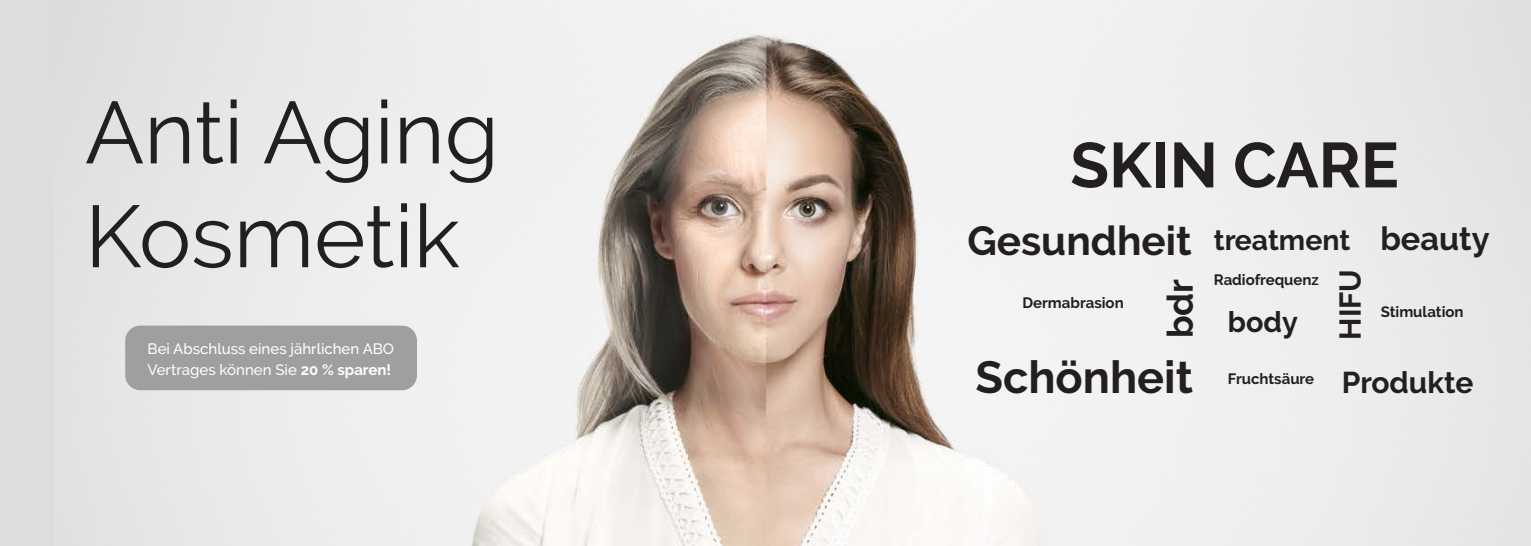
<style>
.page{position:relative;width:1531px;height:546px;background:#fff}
.page>*{position:absolute;margin:0;border:0;box-sizing:border-box;transform-origin:0 0}
.t1{font:87.5px/103.8px "Raleway";color:#231f20}
.t2{font:700 63.38px "Raleway";color:#231f20}
.t3{font:700 45px "Raleway";color:#231f20}
.t4{font:700 40.5px "Raleway";color:#231f20}
.t5{font:700 35.75px "Raleway";color:#231f20}
.t6{font:700 30px "Raleway";color:#231f20}
.t7{font:700 28.75px "Raleway";color:#231f20}
.t8{font:700 28.38px "Raleway";color:#231f20}
.t9{font:500 15px/21.2px "Raleway";color:#fff}
.t10{font:700 15px "Raleway";color:#231f20}
.s1{font-weight:700}
.s2{font-size:32.5px}
</style>
<div class="page">
<img style="left:53px;top:0;width:1478px;height:546px">
<div style="left:125px;top:325px;width:292px;height:65px;background:#9f9f9f;border-radius:15px"></div>
<div style="left:0;top:0;width:53px;height:546px;background:#dcdddf"></div>
<h1 class="t1" style="left:85px;top:80px;width:415px">Anti Aging<br>Kosmetik</h1>
<p class="t9" style="left:148px;top:338px;width:248px">Bei Abschluss eines jährlichen ABO<br>Vertrages können Sie <span class="s1">20 % sparen!</span></p>
<h2 class="t2" style="left:1070px;top:129px;width:330px">SKIN CARE</h2>
<h3 class="t4" style="left:967px;top:218px;width:226px">Gesundheit</h3>
<h3 class="t8" style="left:1214px;top:223px;width:277px">treatment <span class="s2">beauty</span></h3>
<h3 class="t5" style="left:1160px;top:338px;width:61px;rotate:-90deg">bdr</h3>
<h3 class="t6" style="left:1333px;top:340px;width:72px;rotate:-90deg">HIFU</h3>
<p class="t10" style="left:1214px;top:271px;width:107px">Radiofrequenz</p>
<h3 class="t7" style="left:1228px;top:306px;width:72px">body</h3>
<p class="t10" style="left:1228px;top:370px;width:88px">Fruchtsäure</p>
<p class="t10" style="left:1022px;top:294px;width:103px">Dermabrasion</p>
<p class="t10" style="left:1380px;top:303px;width:84px">Stimulation</p>
<h3 class="t3" style="left:975px;top:351px;width:219px">Schönheit</h3>
<h3 class="t6" style="left:1342px;top:365px;width:133px">Produkte</h3>
</div>
